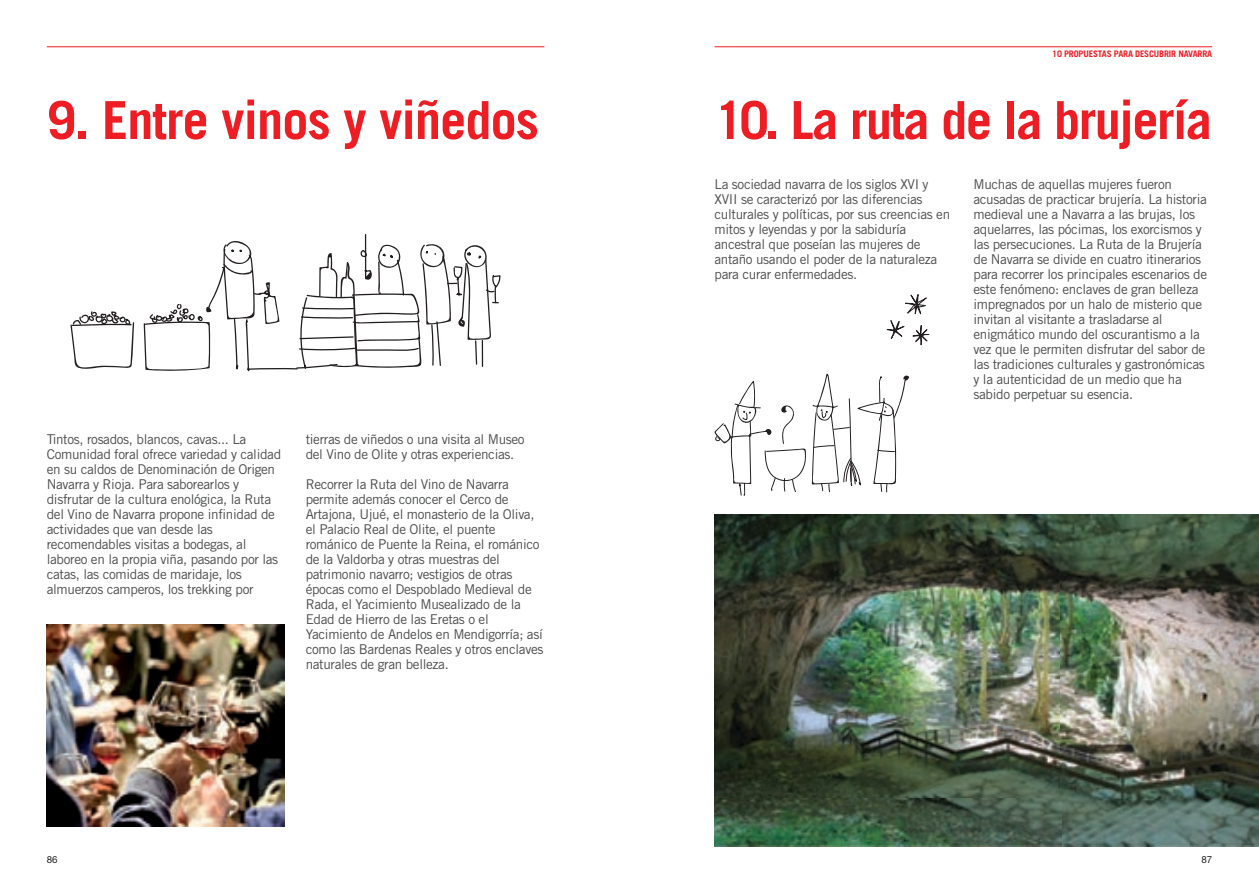
<style>
.page{position:relative;width:1259px;height:893px;background:#fff}
.page>*{position:absolute;margin:0;border:0;box-sizing:border-box;transform-origin:0 0}
.t1{font:700 52.5px "Trade Gothic";letter-spacing:-.025em;color:#ee1d23}
.t2{font:13.5px/15px "Trade Gothic";letter-spacing:-.025em;color:#4b4c4d}
.t3{font:9.75px "Helvetica Neue";color:#231f20}
.t4{font:700 9px "Trade Gothic";letter-spacing:-.02em;color:#ee1d23}
</style>
<div class="page">
<hr style="left:714px;top:46px;width:498px;height:1px;background:#ee1d23">
<img style="left:714px;top:514px;width:545px;height:332px">
<svg style="left:714px;top:374px;width:195px;height:122px"></svg>
<svg style="left:886px;top:294px;width:43px;height:51px"></svg>
<hr style="left:47px;top:46px;width:497px;height:1px;background:#ee1d23">
<svg style="left:70px;top:311px;width:64px;height:58px"></svg>
<svg style="left:144px;top:234px;width:357px;height:138px"></svg>
<img style="left:47px;top:624px;width:238px;height:203px">
<h1 class="t1" style="left:47px;top:88px;width:494px">9. Entre vinos y viñedos</h1>
<p class="t2" style="left:47px;top:432px;width:236px">Tintos, rosados, blancos, cavas... La Comunidad foral ofrece variedad y calidad en su caldos de Denominación de Origen Navarra y Rioja. Para saborearlos y disfrutar de la cultura enológica, la Ruta del Vino de Navarra propone infinidad de actividades que van desde las recomendables visitas a bodegas, al laboreo en la propia viña, pasando por las catas, las comidas de maridaje, los almuerzos camperos, los trekking por</p>
<p class="t2" style="left:306px;top:432px;width:220px">tierras de viñedos o una visita al Museo del Vino de Olite y otras experiencias.</p>
<p class="t2" style="left:306px;top:477px;width:239px">Recorrer la Ruta del Vino de Navarra permite además conocer el Cerco de Artajona, Ujué, el monasterio de la Oliva, el Palacio Real de Olite, el puente románico de Puente la Reina, el románico de la Valdorba y otras muestras del patrimonio navarro; vestigios de otras épocas como el Despoblado Medieval de Rada, el Yacimiento Musealizado de la Edad de Hierro de las Eretas o el Yacimiento de Andelos en Mendigorría; así como las Bardenas Reales y otros enclaves naturales de gran belleza.</p>
<p class="t4" style="left:1052px;top:49px;width:161px">10 PROPUESTAS PARA DESCUBRIR NAVARRA</p>
<h1 class="t1" style="left:714px;top:88px;width:499px">10. La ruta de la brujería</h1>
<p class="t2" style="left:714px;top:177px;width:237px">La sociedad navarra de los siglos XVI y XVII se caracterizó por las diferencias culturales y políticas, por sus creencias en mitos y leyendas y por la sabiduría ancestral que poseían las mujeres de antaño usando el poder de la naturaleza para curar enfermedades.</p>
<p class="t2" style="left:973px;top:177px;width:235px">Muchas de aquellas mujeres fueron acusadas de practicar brujería. La historia medieval une a Navarra a las brujas, los aquelarres, las pócimas, los exorcismos y las persecuciones. La Ruta de la Brujería de Navarra se divide en cuatro itinerarios para recorrer los principales escenarios de este fenómeno: enclaves de gran belleza impregnados por un halo de misterio que invitan al visitante a trasladarse al enigmático mundo del oscurantismo a la vez que le permiten disfrutar del sabor de las tradiciones culturales y gastronómicas y la autenticidad de un medio que ha sabido perpetuar su esencia.</p>
<p class="t3" style="left:47px;top:854px;width:12px">86</p>
<p class="t3" style="left:1201px;top:854px;width:12px">87</p>
</div>
